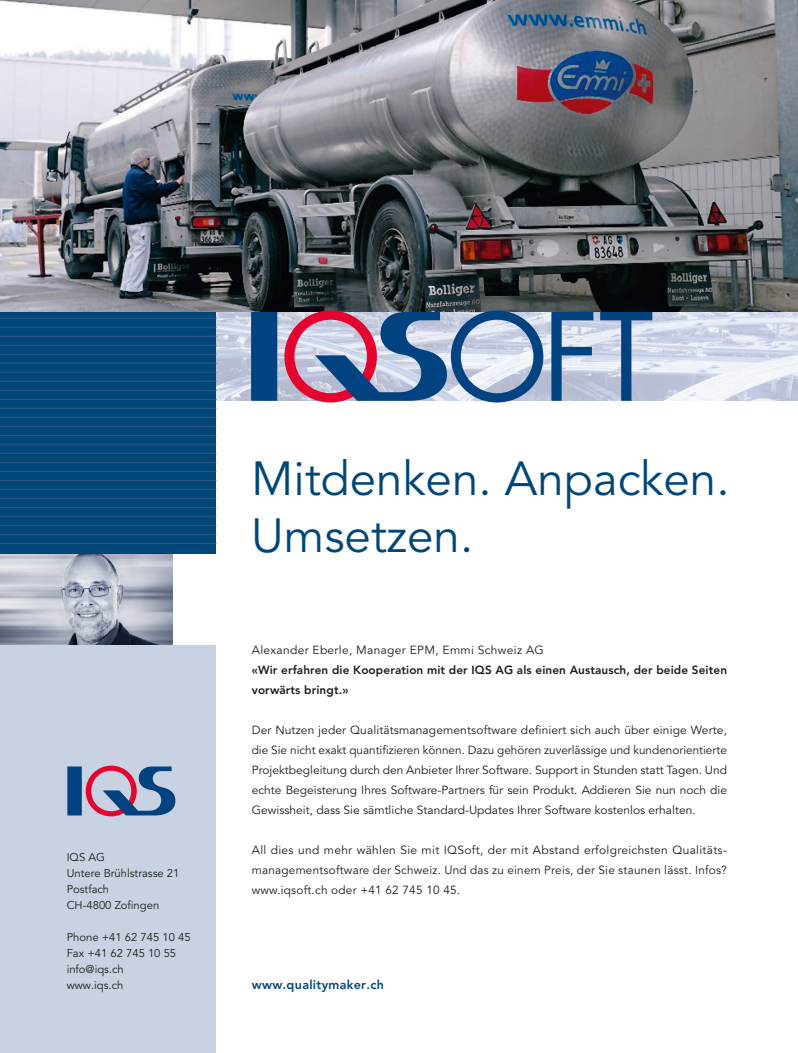
<style>
.page{position:relative;width:798px;height:1053px;background:#fff}
.page>*{position:absolute;margin:0;border:0;box-sizing:border-box;transform-origin:0 0}
.t1{font:47.5px/57px "Avenir";color:#004779}
.t2{font:800 12.5px "Avenir";letter-spacing:.025em;color:#004779}
.t3{font:11.75px/20px "Avenir";letter-spacing:.02em;color:#1d1d1b;text-align:justify}
.t4{font:800 11.75px/20px "Avenir";letter-spacing:.01em;color:#1d1d1b}
.t5{font:11.25px/16px "Avenir";color:#1d1d1b}
</style>
<div class="page">
<hr style="left:0;top:1052px;width:797px;height:1px;background:#000">
<hr style="left:797px;top:0;width:1px;height:1052px;background:#000">
<img style="left:216px;top:312px;width:581px;height:89px">
<img style="left:0;top:553px;width:172px;height:92px">
<div style="left:0;top:645px;width:216px;height:407px;background:#c8d2e2"></div>
<div style="left:67px;top:766px;width:15px;height:49px;background:#004380"></div>
<svg style="left:86px;top:765px;width:89px;height:51px"></svg>
<div style="left:0;top:312px;width:216px;height:241px;background:#004779"></div>
<hr style="left:0;top:318px;width:216px;height:1px;background:#295383">
<hr style="left:0;top:327px;width:216px;height:1px;background:#295383">
<hr style="left:0;top:336px;width:216px;height:1px;background:#295383">
<hr style="left:0;top:345px;width:216px;height:1px;background:#295383">
<hr style="left:0;top:354px;width:216px;height:1px;background:#295383">
<hr style="left:0;top:363px;width:216px;height:1px;background:#295383">
<hr style="left:0;top:372px;width:216px;height:1px;background:#295383">
<hr style="left:0;top:381px;width:216px;height:1px;background:#295383">
<hr style="left:0;top:390px;width:216px;height:1px;background:#295383">
<hr style="left:0;top:399px;width:216px;height:1px;background:#295383">
<hr style="left:0;top:408px;width:216px;height:1px;background:#295383">
<hr style="left:0;top:417px;width:216px;height:1px;background:#295383">
<hr style="left:0;top:426px;width:216px;height:1px;background:#295383">
<hr style="left:0;top:435px;width:216px;height:1px;background:#295383">
<hr style="left:0;top:444px;width:216px;height:1px;background:#295383">
<hr style="left:0;top:453px;width:216px;height:1px;background:#295383">
<hr style="left:0;top:462px;width:216px;height:1px;background:#295383">
<hr style="left:0;top:471px;width:216px;height:1px;background:#295383">
<hr style="left:0;top:480px;width:216px;height:1px;background:#295383">
<hr style="left:0;top:489px;width:216px;height:1px;background:#295383">
<hr style="left:0;top:498px;width:216px;height:1px;background:#295383">
<hr style="left:0;top:507px;width:216px;height:1px;background:#295383">
<hr style="left:0;top:516px;width:216px;height:1px;background:#295383">
<hr style="left:0;top:525px;width:216px;height:1px;background:#295383">
<hr style="left:0;top:534px;width:216px;height:1px;background:#295383">
<hr style="left:0;top:543px;width:216px;height:1px;background:#295383">
<img style="left:0;top:0;width:797px;height:312px">
<svg style="left:551px;top:312px;width:42px;height:89px;background:#7f9cbe"></svg>
<svg style="left:600px;top:312px;width:52px;height:89px;background:#95acc9"></svg>
<div style="left:251px;top:312px;width:26px;height:89px;background:#004380"></div>
<svg style="left:284px;top:310px;width:259px;height:92px;background:#9596b5"></svg>
<p class="t5" style="left:67px;top:848px;width:114px">IQS AG<br>Untere Brühlstrasse 21<br>Postfach<br>CH-4800 Zofingen</p>
<p class="t5" style="left:67px;top:928px;width:125px">Phone +41 62 745 10 45<br>Fax +41 62 745 10 55 info@iqs.ch<br>www.iqs.ch</p>
<h1 class="t1" style="left:251px;top:452px;width:479px">Mitdenken. Anpacken.<br>Umsetzen.</h1>
<p class="t3" style="left:252px;top:640px;width:293px">Alexander Eberle, Manager EPM, Emmi Schweiz AG</p>
<p class="t4" style="left:252px;top:660px;width:476px">«Wir erfahren die Kooperation mit der IQS AG als einen Austausch, der beide Seiten vorwärts bringt.»</p>
<p class="t3" style="left:252px;top:720px;width:476px">Der Nutzen jeder Qualitätsmanagementsoftware definiert sich auch über einige Werte, die Sie nicht exakt quantifizieren können. Dazu gehören zuverlässige und kundenorientierte Projektbegleitung durch den Anbieter Ihrer Software. Support in Stunden statt Tagen. Und echte Begeisterung Ihres Software-Partners für sein Produkt. Addieren Sie nun noch die Gewissheit, dass Sie sämtliche Standard-Updates Ihrer Software kostenlos erhalten.</p>
<p class="t3" style="left:252px;top:840px;width:476px">All dies und mehr wählen Sie mit IQSoft, der mit Abstand erfolgreichsten Qualitäts&shy;managementsoftware der Schweiz. Und das zu einem Preis, der Sie staunen lässt. Infos? www.iqsoft.ch oder +41 62 745 10 45.</p>
<p class="t2" style="left:252px;top:977px;width:134px">www.qualitymaker.ch</p>
</div>
